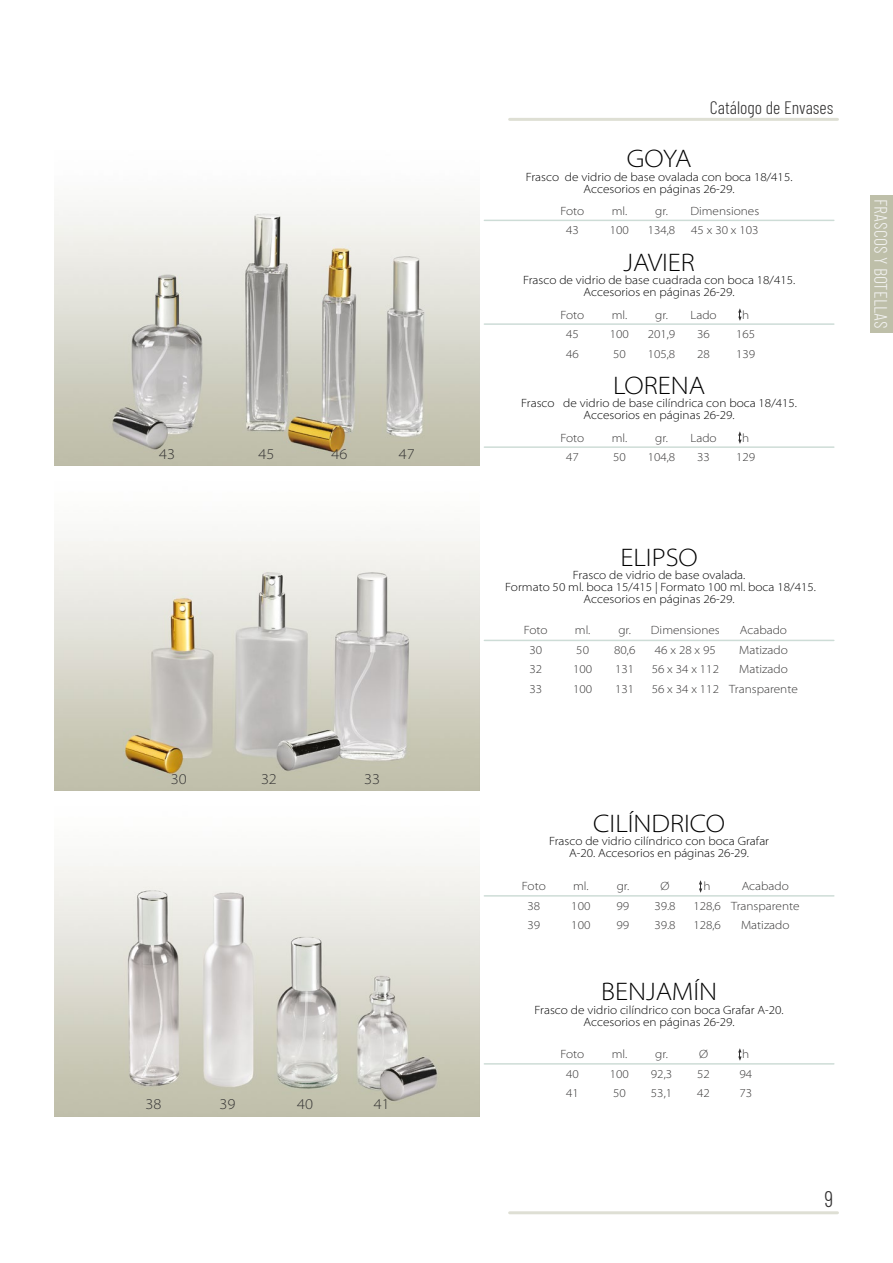
<style>
.page{position:relative;width:893px;height:1263px;background:#fff}
.page>*{position:absolute;margin:0;border:0;box-sizing:border-box;transform-origin:0 0}
.t1{font:300 semi-expanded 25.5px "Myriad Pro";color:#000}
.t2{font:300 22.5px "Barlow Condensed";color:#333232}
.t3{font:300 18px "Barlow Condensed";color:#333232}
.t4{font:300 18px "Barlow Condensed";color:#f3f3f2}
.t5{font:300 semi-expanded 15px "Myriad Pro";color:#333232}
.t6{font:300 semi-expanded 12px/12px "Myriad Pro";color:#000;text-align:center}
.t7{font:300 semi-expanded 12px/19.5px "Myriad Pro";color:#333232;text-align:center}
</style>
<div class="page">
<hr style="left:510px;top:118px;width:327px;height:3px;background:#bebfa9">
<img style="left:54px;top:207px;width:425px;height:259px">
<img style="left:54px;top:536px;width:425px;height:255px">
<img style="left:54px;top:861px;width:425px;height:255px">
<hr style="left:484px;top:220px;width:350px;height:1px;background:#9bb9ae">
<hr style="left:484px;top:323px;width:350px;height:2px;background:#9bb9ae">
<svg style="left:738px;top:308px;width:4px;height:13px"></svg>
<hr style="left:484px;top:446px;width:350px;height:2px;background:#9bb9ae">
<svg style="left:738px;top:431px;width:4px;height:13px"></svg>
<hr style="left:484px;top:640px;width:350px;height:1px;background:#9bb9ae">
<hr style="left:484px;top:1063px;width:350px;height:1px;background:#9bb9ae">
<svg style="left:738px;top:1048px;width:4px;height:13px"></svg>
<hr style="left:484px;top:895px;width:350px;height:2px;background:#9bb9ae">
<svg style="left:699px;top:880px;width:3px;height:13px"></svg>
<hr style="left:510px;top:1211px;width:327px;height:3px;background:#bebfa9">
<div style="left:871px;top:195px;width:22px;height:138px;background:#bebfa9"></div>
<h3 class="t3" style="left:710px;top:96px;width:125px">Catálogo de Envases</h3>
<p class="t5" style="left:159px;top:445px;width:17px">43</p>
<p class="t5" style="left:259px;top:445px;width:17px">45</p>
<p class="t5" style="left:332px;top:445px;width:17px">46</p>
<p class="t5" style="left:399px;top:445px;width:17px">47</p>
<h1 class="t1" style="left:627px;top:144px;width:66px">GOYA</h1>
<p class="t6" style="left:526px;top:171px;width:268px">Frasco de vidrio de base ovalada con boca 18/415.<br>Accesorios en páginas 26-29.</p>
<p class="t7" style="left:560px;top:201px;width:25px">Foto<br>43</p>
<p class="t7" style="left:610px;top:201px;width:21px;text-align:left">ml.<br>100</p>
<p class="t7" style="left:648px;top:201px;width:29px">gr.<br>134,8</p>
<p class="t7" style="left:690px;top:201px;width:70px;text-align:left">Dimensiones<br>45 x 30 x 103</p>
<h1 class="t1" style="left:623px;top:248px;width:73px">JAVIER</h1>
<p class="t6" style="left:523px;top:275px;width:274px">Frasco de vidrio de base cuadrada con boca 18/415.<br>Accesorios en páginas 26-29.</p>
<p class="t7" style="left:561px;top:305px;width:25px">Foto<br>45<br>46</p>
<p class="t7" style="left:610px;top:305px;width:21px;text-align:left">ml.<br>100<br>50</p>
<p class="t7" style="left:648px;top:305px;width:29px">gr.<br>201,9<br>105,8</p>
<p class="t7" style="left:691px;top:305px;width:28px">Lado<br>36<br>28</p>
<p class="t7" style="left:736px;top:305px;width:21px">h<br>165<br>139</p>
<h1 class="t1" style="left:613px;top:371px;width:94px">LORENA</h1>
<p class="t6" style="left:521px;top:398px;width:277px">Frasco de vidrio de base cilíndrica con boca 18/415.<br>Accesorios en páginas 26-29.</p>
<p class="t7" style="left:561px;top:428px;width:25px">Foto<br>47</p>
<p class="t7" style="left:612px;top:428px;width:17px;text-align:left">ml.<br>50</p>
<p class="t7" style="left:648px;top:428px;width:29px">gr.<br>104,8</p>
<p class="t7" style="left:691px;top:428px;width:28px">Lado<br>33</p>
<p class="t7" style="left:736px;top:428px;width:21px">h<br>129</p>
<h3 class="t4" style="left:892px;top:199px;width:131px;rotate:90deg">FRASCOS Y BOTELLAS</h3>
<h1 class="t1" style="left:620px;top:543px;width:79px">ELIPSO</h1>
<p class="t6" style="left:505px;top:569px;width:312px">Frasco de vidrio de base ovalada.<br>Formato 50 ml. boca 15/415 | Formato 100 ml. boca 18/415.<br>Accesorios en páginas 26-29.</p>
<p class="t7" style="left:729px;top:621px;width:70px">Acabado<br>Matizado<br>Matizado<br>Transparente</p>
<p class="t7" style="left:524px;top:621px;width:25px">Foto<br>30<br>32<br>33</p>
<p class="t7" style="left:573px;top:621px;width:21px;text-align:left">ml.<br>50<br>100<br>100</p>
<p class="t7" style="left:614px;top:621px;width:23px">gr.<br>80,6<br>131<br>131</p>
<p class="t7" style="left:651px;top:621px;width:70px;text-align:left">Dimensiones<br>46 x 28 x 95<br>56 x 34 x 112<br>56 x 34 x 112</p>
<p class="t5" style="left:171px;top:770px;width:17px">30</p>
<p class="t5" style="left:261px;top:770px;width:17px">32</p>
<p class="t5" style="left:364px;top:770px;width:17px">33</p>
<h1 class="t1" style="left:593px;top:809px;width:133px">CILÍNDRICO</h1>
<p class="t6" style="left:549px;top:835px;width:222px">Frasco de vidrio cilíndrico con boca Grafar<br>A-20. Accesorios en páginas 26-29.</p>
<p class="t7" style="left:522px;top:877px;width:25px">Foto<br>38<br>39</p>
<p class="t7" style="left:571px;top:877px;width:21px;text-align:left">ml.<br>100<br>100</p>
<p class="t7" style="left:617px;top:877px;width:14px;text-align:justify">gr.<br>99<br>99</p>
<p class="t7" style="left:654px;top:877px;width:23px">Ø<br>39.8<br>39.8</p>
<p class="t7" style="left:693px;top:877px;width:29px">h<br>128,6<br>128,6</p>
<p class="t7" style="left:731px;top:876px;width:70px">Acabado<br>Transparente<br>Matizado</p>
<p class="t5" style="left:145px;top:1096px;width:17px">38</p>
<p class="t5" style="left:220px;top:1096px;width:17px">39</p>
<p class="t5" style="left:297px;top:1096px;width:17px">40</p>
<p class="t5" style="left:374px;top:1096px;width:17px">41</p>
<h1 class="t1" style="left:601px;top:977px;width:118px">BENJAMÍN</h1>
<p class="t6" style="left:535px;top:1004px;width:250px">Frasco de vidrio cilíndrico con boca Grafar A-20.<br>Accesorios en páginas 26-29.</p>
<p class="t7" style="left:561px;top:1045px;width:25px">Foto<br>40<br>41</p>
<p class="t7" style="left:610px;top:1045px;width:21px;text-align:left">ml.<br>100<br>50</p>
<p class="t7" style="left:651px;top:1045px;width:23px">gr.<br>92,3<br>53,1</p>
<p class="t7" style="left:697px;top:1045px;width:14px;text-align:left">Ø<br>52<br>42</p>
<p class="t7" style="left:739px;top:1045px;width:14px;text-align:left">h<br>94<br>73</p>
<h2 class="t2" style="left:824px;top:1185px;width:10px">9</h2>
</div>
